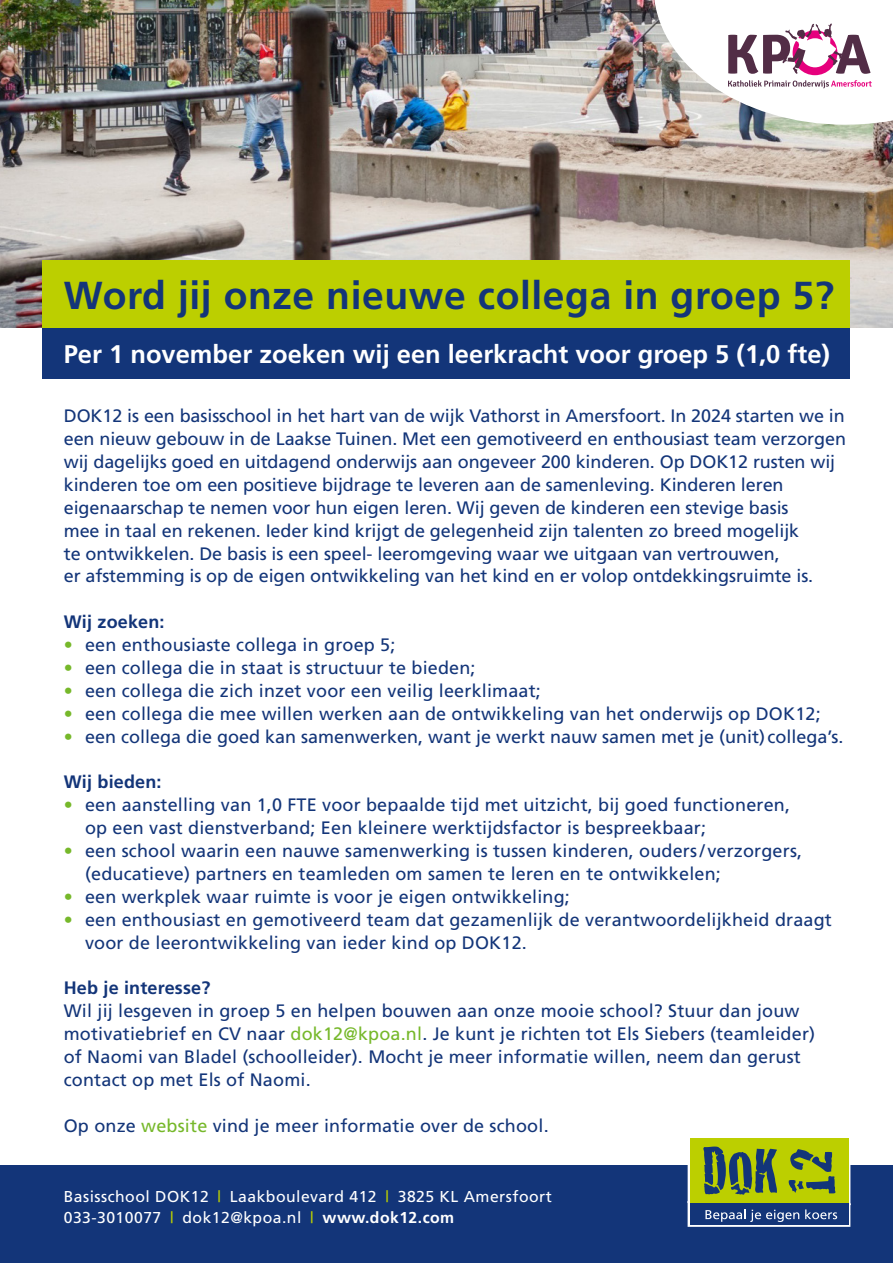
<style>
.page{position:relative;width:893px;height:1263px;background:#fff}
.page>*{position:absolute;margin:0;border:0;box-sizing:border-box;transform-origin:0 0}
.t1{font:700 39px "Frutiger";letter-spacing:.015em;color:#133579}
.t2{font:700 25.5px "Frutiger";color:#fff}
.t3{font:18px/23px "Frutiger";letter-spacing:.01em;color:#133579}
.t4{font:700 18px "Frutiger";letter-spacing:.01em;color:#133579}
.t5{font:15.75px/21.8px "Frutiger";letter-spacing:.03em;color:#fff}
.s1{color:#76b82a}
.s2{color:#bccf00}
.s3{font-weight:700}
</style>
<div class="page">
<img style="left:0;top:0;width:893px;height:327px">
<div style="left:43px;top:260px;width:807px;height:68px;background:#bccf00"></div>
<div style="left:43px;top:328px;width:807px;height:51px;background:#133579"></div>
<div style="left:0;top:1166px;width:893px;height:97px;background:#133579"></div>
<svg style="left:686px;top:1138px;width:166px;height:89px"></svg>
<svg style="left:654px;top:0;width:239px;height:125px"></svg>
<h1 class="t1" style="left:64px;top:272px;width:772px">Word jij onze nieuwe collega in groep 5?</h1>
<h2 class="t2" style="left:64px;top:339px;width:768px">Per 1 november zoeken wij een leerkracht voor groep 5 (1,0 fte)</h2>
<p class="t3" style="left:64px;top:404px;width:784px">DOK12 is een basisschool in het hart van de wijk Vathorst in Amersfoort. In 2024 starten we in een nieuw gebouw in de Laakse Tuinen. Met een gemotiveerd en enthousiast team verzorgen wij dagelijks goed en uitdagend onderwijs aan ongeveer 200 kinderen. Op DOK12 rusten wij kinderen toe om een positieve bijdrage te leveren aan de samenleving. Kinderen leren eigenaarschap te nemen voor hun eigen leren. Wij geven de kinderen een stevige basis<br>mee in taal en rekenen. Ieder kind krijgt de gelegenheid zijn talenten zo breed mogelijk<br>te ontwikkelen. De basis is een speel- leeromgeving waar we uitgaan van vertrouwen,<br>er afstemming is op de eigen ontwikkeling van het kind en er volop ontdekkingsruimte is.</p>
<p class="t4" style="left:64px;top:611px;width:102px">Wij zoeken:</p>
<p class="t3" style="left:64px;top:633px;width:333px"><span class="s1">•</span> een enthousiaste collega in groep 5;</p>
<p class="t3" style="left:64px;top:656px;width:413px"><span class="s1">•</span> een collega die in staat is structuur te bieden;</p>
<p class="t3" style="left:64px;top:679px;width:479px"><span class="s1">•</span> een collega die zich inzet voor een veilig leerklimaat;</p>
<p class="t3" style="left:64px;top:702px;width:758px"><span class="s1">•</span> een collega die mee willen werken aan de ontwikkeling van het onderwijs op DOK12;</p>
<p class="t3" style="left:64px;top:725px;width:781px"><span class="s1">•</span> een collega die goed kan samenwerken, want je werkt nauw samen met je (unit) collega’s.</p>
<p class="t4" style="left:64px;top:771px;width:99px">Wij bieden:</p>
<p class="t3" style="left:85px;top:793px;width:706px;text-indent:-21px"><span class="s1">•</span> een aanstelling van 1,0 FTE voor bepaalde tijd met uitzicht, bij goed functioneren, op een vast dienstverband; Een kleinere werktijdsfactor is bespreekbaar;</p>
<p class="t3" style="left:85px;top:839px;width:719px;text-indent:-21px"><span class="s1">•</span> een school waarin een nauwe samenwerking is tussen kinderen, ouders/ verzorgers, (educatieve) partners en teamleden om samen te leren en te ontwikkelen;</p>
<p class="t3" style="left:64px;top:885px;width:508px"><span class="s1">•</span> een werkplek waar ruimte is voor je eigen ontwikkeling;</p>
<p class="t3" style="left:85px;top:908px;width:748px;text-indent:-21px"><span class="s1">•</span> een enthousiast en gemotiveerd team dat gezamenlijk de verantwoordelijkheid draagt voor de leerontwikkeling van ieder kind op DOK12.</p>
<p class="t4" style="left:64px;top:977px;width:148px">Heb je interesse?</p>
<p class="t3" style="left:64px;top:999px;width:753px">Wil jij lesgeven in groep 5 en helpen bouwen aan onze mooie school? Stuur dan jouw motivatiebrief en CV naar <span class="s1">dok12@kpoa.nl</span>. Je kunt je richten tot Els Siebers (teamleider) of Naomi van Bladel (schoolleider). Mocht je meer informatie willen, neem dan gerust contact op met Els of Naomi.</p>
<p class="t3" style="left:64px;top:1114px;width:486px">Op onze <span class="s1">website</span> vind je meer informatie over de school.</p>
<p class="t5" style="left:64px;top:1185px;width:490px">Basisschool DOK12 <span class="s2">|</span> Laakboulevard 412 <span class="s2">|</span> 3825 KL Amersfoort<br>033-3010077 <span class="s2">|</span> dok12@kpoa.nl <span class="s2">|</span> <span class="s3">www.dok12.com</span></p>
</div>
